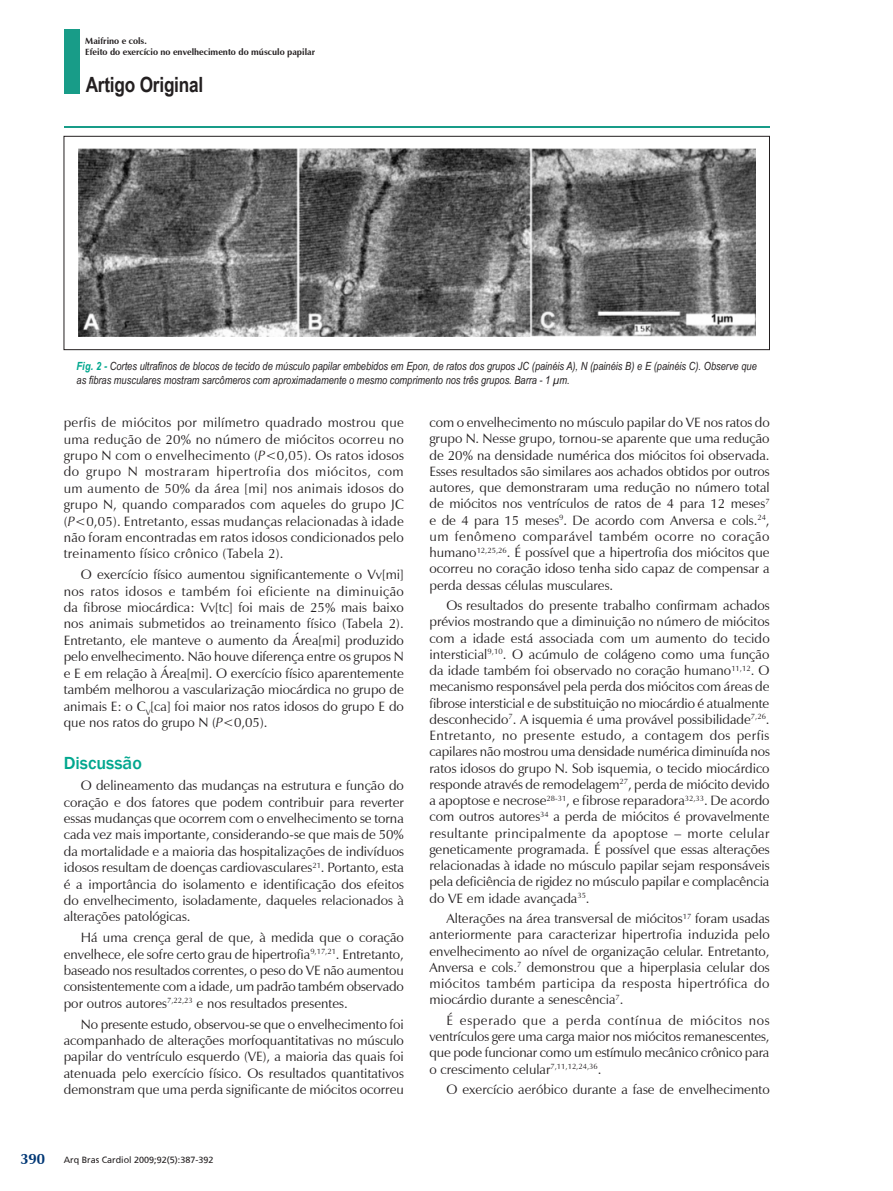
<style>
.page{position:relative;width:893px;height:1191px;background:#fff}
.page>*{position:absolute;margin:0;border:0;box-sizing:border-box;transform-origin:0 0}
.t1{font:700 21px "Arial Narrow";letter-spacing:-.01em;color:#231f20}
.Títulos__textos{font:500 18px "Franklin Gothic";color:#00a78e}
.t2{font:700 15px "Zapf Humanist 601 BT";color:#013775}
.Texto{font:13.5px/16.2px "Zapf Humanist 601 BT";color:#231f20;text-align:justify}
._04_FIGURA_ref{font:italic 11.25px/13.5px "Arial Narrow";color:#231f20}
.t3{font:700 9px "Zapf Humanist 601 BT";color:#231f20}
.t4{font:9px "Frutiger";color:#231f20}
.s1{font-weight:700;color:#00a78e}
.s2{font-style:italic}
</style>
<div class="page">
<hr style="left:64px;top:126px;width:706px;height:2px;background:#189c88">
<div style="left:64px;top:29px;width:16px;height:65px;background:#189c88"></div>
<div style="left:64px;top:136px;width:706px;height:214px;border:1px solid #231f20"></div>
<img style="left:78px;top:149px;width:677px;height:187px">
<p class="t3" style="left:85px;top:36px;width:63px">Maifrino e cols.</p>
<p class="t3" style="left:85px;top:47px;width:231px">Efeito do exercício no envelhecimento do músculo papilar</p>
<h1 class="t1" style="left:86px;top:68px;width:119px">Artigo Original</h1>
<p class="_04_FIGURA_ref" style="left:77px;top:359px;width:682px"><span class="s1">Fig. 2 -</span> Cortes ultrafinos de blocos de tecido de músculo papilar embebidos em Epon, de ratos dos grupos JC (painéis A), N (painéis B) e E (painéis C). Observe que as fibras musculares mostram sarcômeros com aproximadamente o mesmo comprimento nos três grupos. Barra - 1 µm.</p>
<p class="Texto" style="left:64px;top:414px;width:342px">perfis de miócitos por milímetro quadrado mostrou que uma redução de 20% no número de miócitos ocorreu no grupo N com o envelhecimento (<span class="s2">P</span>&lt;0,05). Os ratos idosos do grupo N mostraram hipertrofia dos miócitos, com um aumento de 50% da área [mi] nos animais idosos do grupo N, quando comparados com aqueles do grupo JC (<span class="s2">P</span>&lt;0,05). Entretanto, essas mudanças relacionadas à idade não foram encontradas em ratos idosos condicionados pelo treinamento físico crônico (Tabela 2).</p>
<p class="Texto" style="left:64px;top:566px;width:342px;text-indent:17px">O exercício físico aumentou significantemente o Vv[mi] nos ratos idosos e também foi eficiente na diminuição da fibrose miocárdica: Vv[tc] foi mais de 25% mais baixo nos animais submetidos ao treinamento físico (Tabela 2).<br>Entretanto, ele manteve o aumento da Área[mi] produzido pelo envelhecimento. Não houve diferença entre os grupos N e E em relação à Área[mi]. O exercício físico aparentemente também melhorou a vascularização miocárdica no grupo de animais E: o C<sub>V</sub>[ca] foi maior nos ratos idosos do grupo E do que nos ratos do grupo N (<span class="s2">P</span>&lt;0,05).</p>
<p class="Títulos__textos" style="left:64px;top:752px;width:80px">Discussão</p>
<p class="Texto" style="left:64px;top:777px;width:342px;text-indent:17px">O delineamento das mudanças na estrutura e função do coração e dos fatores que podem contribuir para reverter essas mudanças que ocorrem com o envelhecimento se torna cada vez mais importante, considerando-se que mais de 50% da mortalidade e a maioria das hospitalizações de indivíduos idosos resultam de doenças cardiovasculares<sup>21</sup>. Portanto, esta é a importância do isolamento e identificação dos efeitos do envelhecimento, isoladamente, daqueles relacionados à alterações patológicas.</p>
<p class="Texto" style="left:64px;top:929px;width:342px;text-indent:17px">Há uma crença geral de que, à medida que o coração envelhece, ele sofre certo grau de hipertrofia<sup>9,17,21</sup>. Entretanto, baseado nos resultados correntes, o peso do VE não aumentou consistentemente com a idade, um padrão também observado por outros autores<sup>7,22,23</sup> e nos resultados presentes.</p>
<p class="Texto" style="left:64px;top:1015px;width:342px;text-indent:17px">No presente estudo, observou-se que o envelhecimento foi acompanhado de alterações morfoquantitativas no músculo papilar do ventrículo esquerdo (VE), a maioria das quais foi atenuada pelo exercício físico. Os resultados quantitativos demonstram que uma perda significante de miócitos ocorreu</p>
<p class="Texto" style="left:429px;top:414px;width:342px">com o envelhecimento no músculo papilar do VE nos ratos do grupo N. Nesse grupo, tornou-se aparente que uma redução de 20% na densidade numérica dos miócitos foi observada.<br>Esses resultados são similares aos achados obtidos por outros autores, que demonstraram uma redução no número total de miócitos nos ventrículos de ratos de 4 para 12 meses<sup>7 </sup>e de 4 para 15 meses<sup>9</sup>. De acordo com Anversa e cols.<sup>24</sup>, um fenômeno comparável também ocorre no coração humano<sup>12,25,26</sup>. É possível que a hipertrofia dos miócitos que ocorreu no coração idoso tenha sido capaz de compensar a perda dessas células musculares.</p>
<p class="Texto" style="left:429px;top:597px;width:342px;text-indent:17px">Os resultados do presente trabalho confirmam achados prévios mostrando que a diminuição no número de miócitos com a idade está associada com um aumento do tecido intersticial<sup>9,10</sup>. O acúmulo de colágeno como uma função da idade também foi observado no coração humano<sup>11,12</sup>. O mecanismo responsável pela perda dos miócitos com áreas de fibrose intersticial e de substituição no miocárdio é atualmente desconhecido<sup>7</sup>. A isquemia é uma provável possibilidade<sup>7,26</sup>.<br>Entretanto, no presente estudo, a contagem dos perfis capilares não mostrou uma densidade numérica diminuída nos ratos idosos do grupo N. Sob isquemia, o tecido miocárdico responde através de remodelagem<sup>27</sup>, perda de miócito devido a apoptose e necrose<sup>28-31</sup>, e fibrose reparadora<sup>32,33</sup>. De acordo com outros autores<sup>34</sup> a perda de miócitos é provavelmente resultante principalmente da apoptose – morte celular geneticamente programada. É possível que essas alterações relacionadas à idade no músculo papilar sejam responsáveis pela deficiência de rigidez no músculo papilar e complacência do VE em idade avançada<sup>35</sup>.</p>
<p class="Texto" style="left:429px;top:910px;width:342px;text-indent:17px">Alterações na área transversal de miócitos<sup>17</sup> foram usadas anteriormente para caracterizar hipertrofia induzida pelo envelhecimento ao nível de organização celular. Entretanto, Anversa e cols.<sup>7</sup> demonstrou que a hiperplasia celular dos miócitos também participa da resposta hipertrófica do miocárdio durante a senescência<sup>7</sup>.</p>
<p class="Texto" style="left:429px;top:1012px;width:342px;text-indent:17px">É esperado que a perda contínua de miócitos nos ventrículos gere uma carga maior nos miócitos remanescentes, que pode funcionar como um estímulo mecânico crônico para o crescimento celular<sup>7,11,12,24,36</sup>.</p>
<p class="Texto" style="left:446px;top:1081px;width:325px">O exercício aeróbico durante a fase de envelhecimento</p>
<p class="t2" style="left:20px;top:1149px;width:26px">390</p>
<p class="t4" style="left:64px;top:1154px;width:151px">Arq Bras Cardiol 2009;92(5):387-392</p>
</div>
